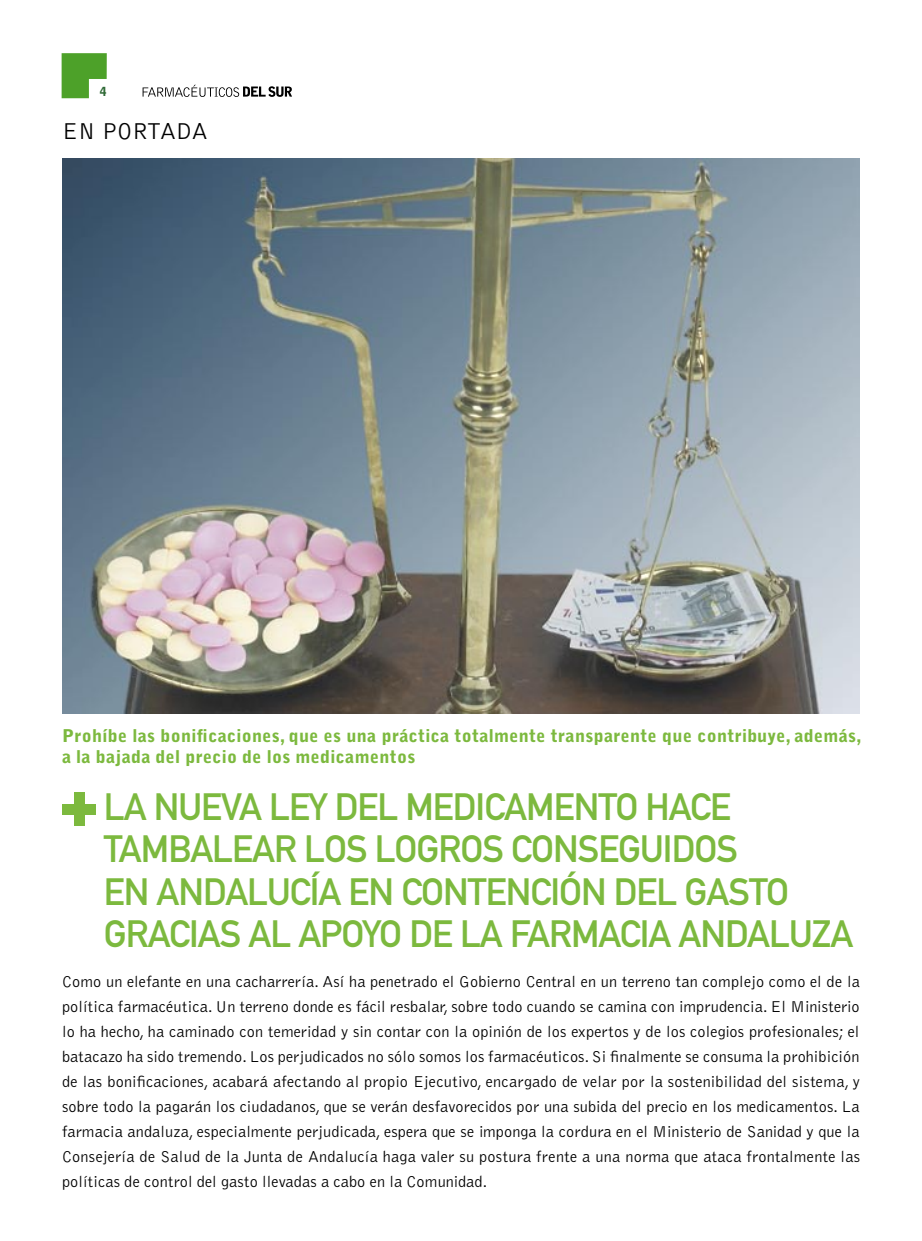
<style>
.page{position:relative;width:922px;height:1241px;background:#fff}
.page>*{position:absolute;margin:0;border:0;box-sizing:border-box;transform-origin:0 0}
.t1{font:37.5px/42.5px "DIN Mittelschrift";letter-spacing:-.025em;color:#7cb93e}
.t2{font:300 23.75px "Bell Gothic";color:#000}
.t3{font:900 17.5px/21.2px "Bell Gothic";letter-spacing:.02em;color:#7cb93e}
.t4{font:300 16.25px/25px "Bell Gothic";letter-spacing:.01em;color:#000;text-align:justify}
.t5{font:900 12.5px "Bell Gothic";color:#2e6935}
</style>
<div class="page">
<svg style="left:62px;top:53px;width:45px;height:45px"></svg>
<svg style="left:142px;top:85px;width:150px;height:12px"></svg>
<div style="left:74px;top:792px;width:11px;height:33px;background:#7cb93e"></div>
<div style="left:62px;top:804px;width:34px;height:11px;background:#7cb93e"></div>
<img style="left:62px;top:159px;width:797px;height:554px">
<p class="t5" style="left:100px;top:84px;width:8px">4</p>
<p class="t2" style="left:62px;top:119px;width:147px">EN PORTADA</p>
<p class="t3" style="left:62px;top:725px;width:800px">Prohíbe las bonificaciones, que es una práctica totalmente transparente que contribuye, además, a la bajada del precio de los medicamentos</p>
<p class="t1" style="left:104px;top:785px;width:750px">LA NUEVA LEY DEL MEDICAMENTO HACE TAMBALEAR LOS LOGROS CONSEGUIDOS<br>EN ANDALUCÍA EN CONTENCIÓN DEL GASTO GRACIAS AL APOYO DE LA FARMACIA ANDALUZA</p>
<p class="t4" style="left:62px;top:969px;width:799px">Como un elefante en una cacharrería. Así ha penetrado el Gobierno Central en un terreno tan complejo como el de la política farmacéutica. Un terreno donde es fácil resbalar, sobre todo cuando se camina con imprudencia. El Ministerio lo ha hecho, ha caminado con temeridad y sin contar con la opinión de los expertos y de los colegios profesionales; el batacazo ha sido tremendo. Los perjudicados no sólo somos los farmacéuticos. Si finalmente se consuma la prohibición de las bonificaciones, acabará afectando al propio Ejecutivo, encargado de velar por la sostenibilidad del sistema, y sobre todo la pagarán los ciudadanos, que se verán desfavorecidos por una subida del precio en los medicamentos. La farmacia andaluza, especialmente perjudicada, espera que se imponga la cordura en el Ministerio de Sanidad y que la Consejería de Salud de la Junta de Andalucía haga valer su postura frente a una norma que ataca frontalmente las políticas de control del gasto llevadas a cabo en la Comunidad.</p>
</div>
